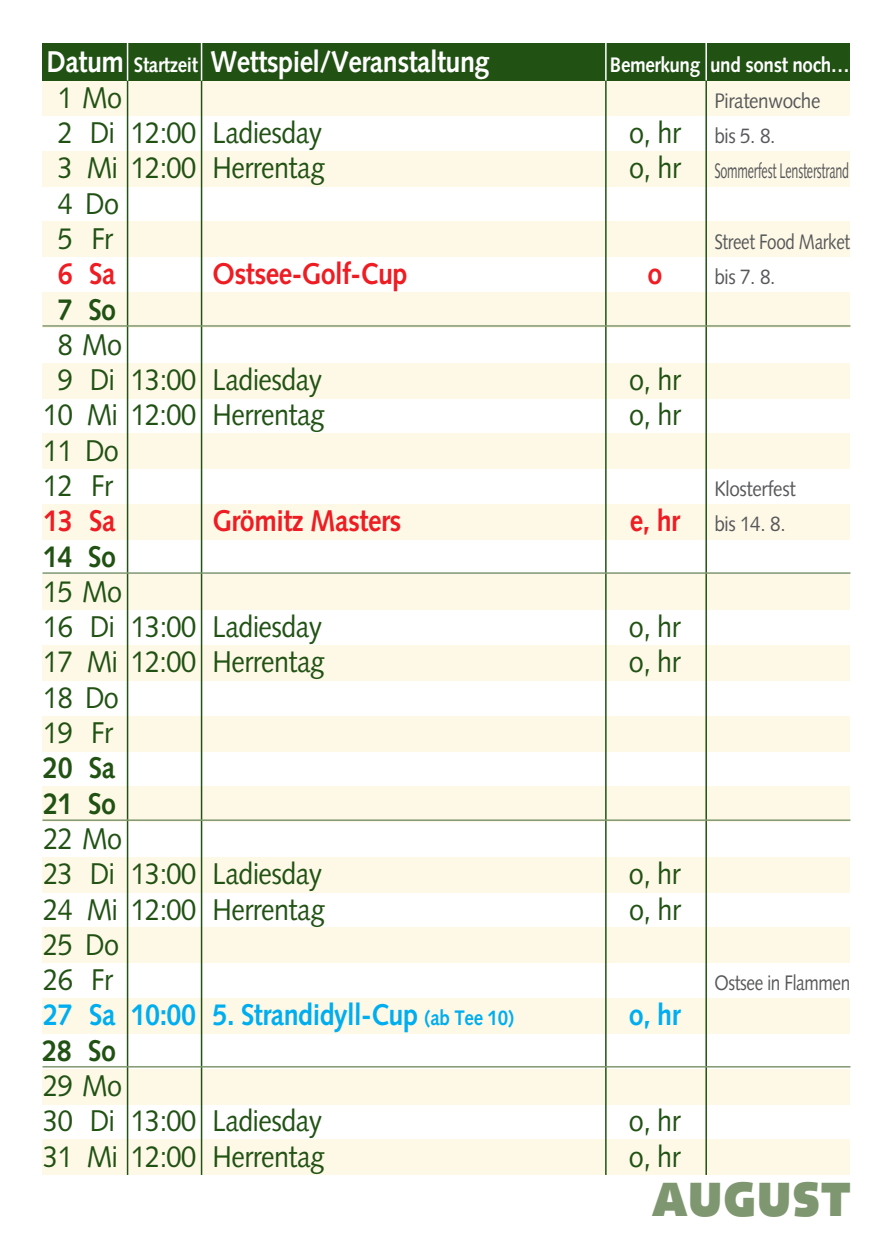
<style>
.page{position:relative;width:893px;height:1259px;background:#fff}
.page>*{position:absolute;margin:0;border:0;box-sizing:border-box;transform-origin:0 0}
.t1{font:900 48px "Syntax";letter-spacing:.045em;color:#7f9770;scale:.9 1}
.t2{font:30px/35.4px "Syntax";letter-spacing:-.02em;color:#215214;scale:.9 1}
.t3{font:700 30px "Syntax";letter-spacing:-.02em;color:#00aeef;scale:.9 1}
.t4{font:700 30px "Syntax";letter-spacing:-.02em;color:#fff;scale:.9 1}
.t5{font:700 30px "Syntax";letter-spacing:-.02em;color:#ee1d23;scale:.9 1}
.t6{font:700 30px/35.4px "Syntax";letter-spacing:-.02em;color:#215214;scale:.9 1}
.t7{font:21px "Syntax";letter-spacing:-.02em;color:#57585a;scale:.9 1}
.t8{font:21px "Syntax";letter-spacing:-.02em;color:#57585a;scale:.6 1}
.t9{font:700 21px "Syntax";letter-spacing:-.02em;color:#fff;scale:.9 1}
.t10{font:21px "Syntax";letter-spacing:-.02em;color:#57585a;scale:.81 1}
.t11{font:21px "Syntax";letter-spacing:-.02em;color:#57585a;scale:.82 1}
.s1{font-size:21px}
.s2{font-size:30px;color:#215214}
.s3{font-weight:700;font-size:30px;color:#ee1d23}
</style>
<div class="page">
<div style="left:43px;top:1139px;width:807px;height:36px;background:#fef9e7"></div>
<div style="left:43px;top:1069px;width:807px;height:35px;background:#fef9e7"></div>
<div style="left:43px;top:998px;width:807px;height:35px;background:#fef9e7"></div>
<div style="left:43px;top:928px;width:807px;height:35px;background:#fef9e7"></div>
<div style="left:43px;top:857px;width:807px;height:35px;background:#fef9e7"></div>
<div style="left:43px;top:786px;width:807px;height:36px;background:#fef9e7"></div>
<div style="left:43px;top:716px;width:807px;height:35px;background:#fef9e7"></div>
<div style="left:43px;top:645px;width:807px;height:35px;background:#fef9e7"></div>
<div style="left:43px;top:575px;width:807px;height:35px;background:#fef9e7"></div>
<div style="left:43px;top:504px;width:807px;height:35px;background:#fef9e7"></div>
<div style="left:43px;top:433px;width:807px;height:36px;background:#fef9e7"></div>
<div style="left:43px;top:363px;width:807px;height:35px;background:#fef9e7"></div>
<div style="left:43px;top:292px;width:807px;height:36px;background:#fef9e7"></div>
<div style="left:43px;top:222px;width:807px;height:35px;background:#fef9e7"></div>
<div style="left:43px;top:151px;width:807px;height:35px;background:#fef9e7"></div>
<div style="left:43px;top:81px;width:807px;height:35px;background:#fef9e7"></div>
<div style="left:43px;top:43px;width:807px;height:38px;background:#215214"></div>
<hr style="left:127px;top:49px;width:1px;height:1126px;background:#215214">
<hr style="left:201px;top:49px;width:1px;height:1126px;background:#215214">
<hr style="left:705px;top:49px;width:2px;height:1126px;background:#215214">
<hr style="left:605px;top:49px;width:2px;height:1126px;background:#215214">
<hr style="left:127px;top:41px;width:1px;height:40px;background:#fff">
<hr style="left:201px;top:41px;width:1px;height:40px;background:#fff">
<hr style="left:605px;top:41px;width:2px;height:40px;background:#fff">
<hr style="left:705px;top:41px;width:2px;height:40px;background:#fff">
<hr style="left:43px;top:325px;width:807px;height:2px;background:#7f9770">
<hr style="left:43px;top:572px;width:807px;height:2px;background:#7f9770">
<hr style="left:43px;top:819px;width:807px;height:2px;background:#7f9770">
<hr style="left:43px;top:1066px;width:807px;height:1px;background:#7f9770">
<p class="t4" style="left:47px;top:45px;width:494px">Datum <span class="s1">Startzeit</span> Wettspiel/Veranstaltung</p>
<p class="t9" style="left:610px;top:53px;width:268px">Bemerkung und sonst noch…</p>
<p class="t2" style="left:58px;top:80px;width:73px">1 Mo</p>
<p class="t7" style="left:714px;top:88px;width:119px">Piratenwoche</p>
<p class="t2" style="left:58px;top:115px;width:295px">2 Di 12:00 Ladiesday</p>
<p class="t7" style="left:629px;top:123px;width:164px"><span class="s2">o, hr</span> bis 5. 8.</p>
<p class="t2" style="left:58px;top:150px;width:298px">3 Mi 12:00 Herrentag</p>
<p class="t8" style="left:629px;top:159px;width:368px"><span class="s2">o, hr</span> Sommerfest Lensterstrand</p>
<p class="t2" style="left:58px;top:186px;width:70px">4 Do<br>5 Fr</p>
<p class="t10" style="left:714px;top:229px;width:169px">Street Food Market</p>
<p class="t5" style="left:58px;top:257px;width:66px">6 Sa</p>
<p class="t5" style="left:213px;top:257px;width:218px">Ostsee-Golf-Cup</p>
<p class="t5" style="left:648px;top:257px;width:18px">o</p>
<p class="t7" style="left:714px;top:265px;width:69px">bis 7. 8.</p>
<p class="t6" style="left:58px;top:292px;width:67px">7 So</p>
<p class="t2" style="left:58px;top:327px;width:295px">8 Mo<br>9 Di 13:00 Ladiesday</p>
<p class="t2" style="left:629px;top:362px;width:59px">o, hr</p>
<p class="t2" style="left:43px;top:397px;width:314px">10 Mi 12:00 Herrentag</p>
<p class="t2" style="left:629px;top:397px;width:59px">o, hr</p>
<p class="t2" style="left:43px;top:433px;width:86px">11 Do<br>12 Fr</p>
<p class="t7" style="left:714px;top:476px;width:92px">Klosterfest</p>
<p class="t5" style="left:43px;top:504px;width:82px">13 Sa</p>
<p class="t5" style="left:213px;top:504px;width:211px">Grömitz Masters</p>
<p class="t7" style="left:630px;top:511px;width:174px"><span class="s3">e, hr</span> bis 14. 8.</p>
<p class="t6" style="left:43px;top:539px;width:82px">14 So</p>
<p class="t2" style="left:43px;top:574px;width:311px">15 Mo<br>16 Di 13:00 Ladiesday</p>
<p class="t2" style="left:629px;top:609px;width:59px">o, hr</p>
<p class="t2" style="left:43px;top:644px;width:314px">17 Mi 12:00 Herrentag</p>
<p class="t2" style="left:629px;top:644px;width:59px">o, hr</p>
<p class="t2" style="left:43px;top:680px;width:86px">18 Do<br>19 Fr</p>
<p class="t6" style="left:43px;top:750px;width:83px">20 Sa<br>21 So</p>
<p class="t2" style="left:43px;top:821px;width:311px">22 Mo<br>23 Di 13:00 Ladiesday</p>
<p class="t2" style="left:629px;top:856px;width:59px">o, hr</p>
<p class="t2" style="left:43px;top:891px;width:314px">24 Mi 12:00 Herrentag</p>
<p class="t2" style="left:629px;top:891px;width:59px">o, hr</p>
<p class="t2" style="left:43px;top:927px;width:86px">25 Do<br>26 Fr</p>
<p class="t3" style="left:43px;top:998px;width:525px">27 Sa 10:00 5. Strandidyll-Cup <span class="s1">(ab Tee 10)</span></p>
<p class="t3" style="left:629px;top:998px;width:59px">o, hr</p>
<p class="t6" style="left:43px;top:1033px;width:83px">28 So</p>
<p class="t2" style="left:43px;top:1068px;width:311px">29 Mo<br>30 Di 13:00 Ladiesday</p>
<p class="t2" style="left:629px;top:1103px;width:59px">o, hr</p>
<p class="t11" style="left:714px;top:970px;width:167px">Ostsee in Flammen</p>
<p class="t2" style="left:43px;top:1138px;width:314px">31 Mi 12:00 Herrentag</p>
<p class="t2" style="left:629px;top:1138px;width:59px">o, hr</p>
<h1 class="t1" style="left:652px;top:1171px;width:222px">AUGUST</h1>
</div>
